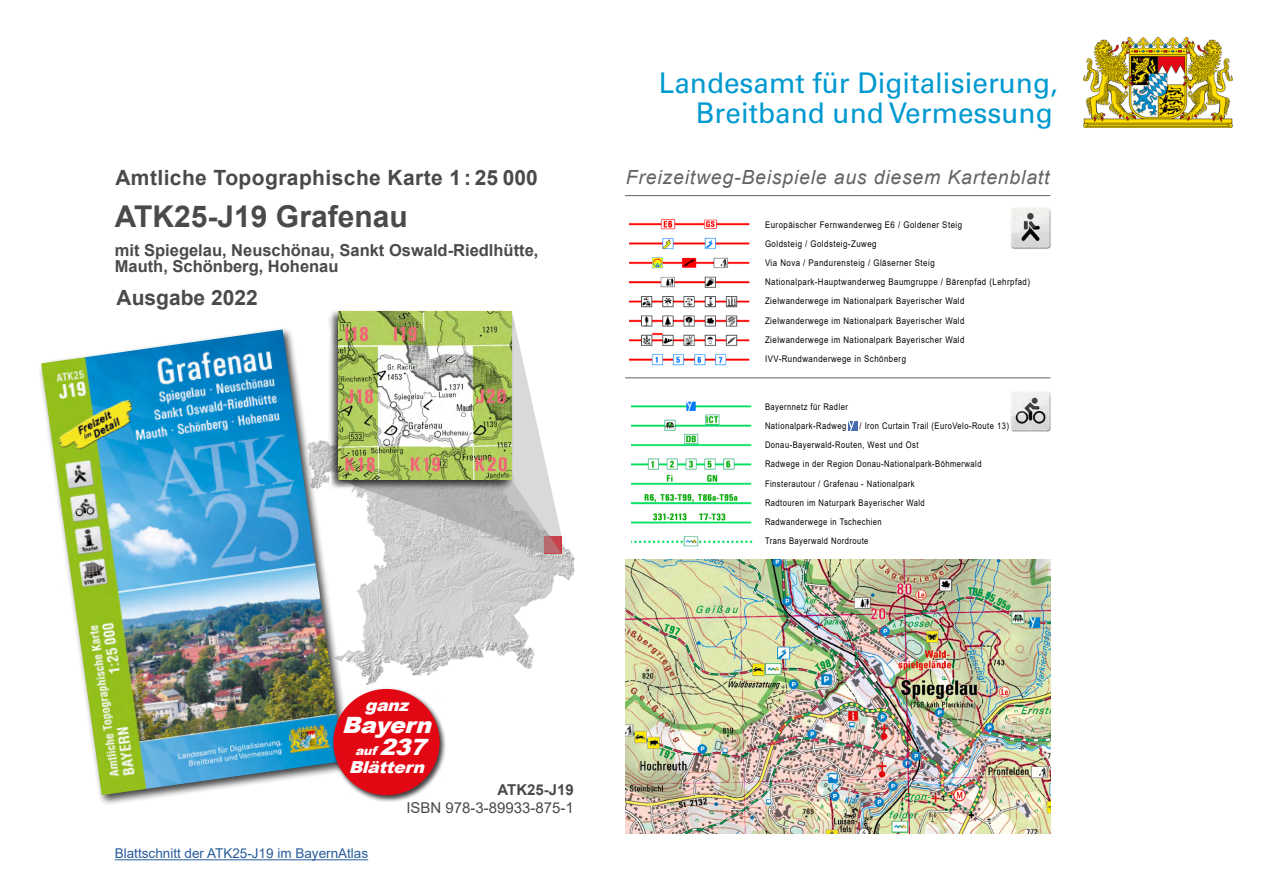
<style>
.page{position:relative;width:1263px;height:893px;background:#fff}
.page>*{position:absolute;margin:0;border:0;box-sizing:border-box;transform-origin:0 0}
.t1{font:700 30px "Arial";color:#4a4a49}
.t2{font:28.5px/30px "Univers";color:#0099d0;text-align:right}
.t3{font:italic 900 22.5px "Arial";color:#fff;scale:1.05 1}
.t4{font:700 21px "Arial";letter-spacing:.02em;color:#4a4a49}
.t5{font:700 21px "Arial";color:#4a4a49}
.t6{font:italic 19.5px "Arial";letter-spacing:.04em;color:#646363}
.t7{font:700 16.5px/16.5px "Arial";color:#4a4a49}
.t8{font:italic 900 16.5px "Arial";color:#fff;scale:1.05 1}
.t9{font:15px "Arial";color:#4a4a49}
.t10{font:700 15px "Arial";color:#4a4a49}
.t11{font:13.5px "Arial";color:#275b9b}
.t12{font:italic 900 12px "Arial";color:#fff;scale:1.05 1}
.t13{font:9.15px/19.2px "Arial";letter-spacing:.06em;color:#000;scale:.86 1}
.t14{font:9.15px/19.2px "Arial";letter-spacing:.06em;color:#000;scale:.83 1}
.s1{font-size:22.5px}
</style>
<div class="page">
<img style="left:354px;top:543px;width:221px;height:142px">
<svg style="left:354px;top:321px;width:208px;height:233px"></svg>
<hr style="left:625px;top:195px;width:425px;height:1px;background:#646363">
<hr style="left:625px;top:377px;width:425px;height:1px;background:#646363">
<div style="left:38px;top:326px;width:316px;height:480px;background:#000;opacity:.75"></div>
<img style="left:41px;top:330px;width:302px;height:465px">
<div style="left:328px;top:309px;width:186px;height:182px;background:#000;opacity:.75"></div>
<img style="left:339px;top:311px;width:173px;height:169px">
<img style="left:625px;top:559px;width:425px;height:274px">
<hr style="left:115px;top:859px;width:253px;height:1px;background:#275b9b">
<img style="left:629px;top:219px;width:121px;height:147px">
<img style="left:631px;top:401px;width:122px;height:145px">
<svg style="left:848px;top:421px;width:10px;height:10px"></svg>
<img style="left:1010px;top:207px;width:41px;height:42px">
<img style="left:1010px;top:392px;width:41px;height:40px">
<img style="left:1083px;top:38px;width:149px;height:89px">
<div style="left:331px;top:686px;width:115px;height:116px;background:#000;opacity:.75"></div>
<div style="left:333px;top:689px;width:107px;height:106px;background:#e30613;border-radius:50%"></div>
<h3 class="t4" style="left:115px;top:163px;width:424px">Amtliche Topographische Karte 1 : 25 000</h3>
<h1 class="t1" style="left:115px;top:195px;width:294px">ATK25-J19 Grafenau</h1>
<h3 class="t7" style="left:115px;top:242px;width:425px">mit Spiegelau, Neuschönau, Sankt Oswald-Riedlhütte,<br>Mauth, Schönberg, Hohenau</h3>
<h3 class="t5" style="left:117px;top:282px;width:143px">Ausgabe 2022</h3>
<h2 class="t2" style="left:659px;top:68px;width:400px">Landesamt für Digitalisierung,<br>Breitband und Vermessung</h2>
<h3 class="t6" style="left:626px;top:165px;width:425px">Freizeitweg-Beispiele aus diesem Kartenblatt</h3>
<p class="t13" style="left:765px;top:215px;width:310px">Europäischer Fernwanderweg E6 / Goldener Steig<br>Goldsteig / Goldsteig-Zuweg<br>Via Nova / Pandurensteig / Gläserner Steig Nationalpark-Hauptwanderweg Baumgruppe / Bärenpfad (Lehrpfad)<br>Zielwanderwege im Nationalpark Bayerischer Wald Zielwanderwege im Nationalpark Bayerischer Wald Zielwanderwege im Nationalpark Bayerischer Wald IVV-Rundwanderwege in Schönberg</p>
<p class="t14" style="left:765px;top:397px;width:101px">Bayernnetz für Radler<br>Nationalpark-Radweg</p>
<p class="t14" style="left:765px;top:416px;width:295px;text-indent:95px">/ Iron Curtain Trail (EuroVelo-Route 13)<br>Donau-Bayerwald-Routen, West und Ost<br>Radwege in der Region Donau-Nationalpark-Böhmerwald Finsterautour / Grafenau - Nationalpark<br>Radtouren im Naturpark Bayerischer Wald<br>Radwanderwege in Tschechien<br>Trans Bayerwald Nordroute</p>
<h3 class="t8" style="left:365px;top:693px;width:49px">ganz</h3>
<h3 class="t3" style="left:342px;top:708px;width:94px">Bayern</h3>
<h3 class="t12" style="left:355px;top:742px;width:77px">auf <span class="s1">237</span></h3>
<h3 class="t8" style="left:349px;top:755px;width:79px">Blättern</h3>
<h3 class="t11" style="left:115px;top:844px;width:255px">Blattschnitt der ATK25-J19 im BayernAtlas</h3>
<h3 class="t10" style="left:497px;top:779px;width:78px">ATK25-J19</h3>
<h3 class="t9" style="left:406px;top:798px;width:169px">ISBN 978-3-89933-875-1</h3>
</div>
